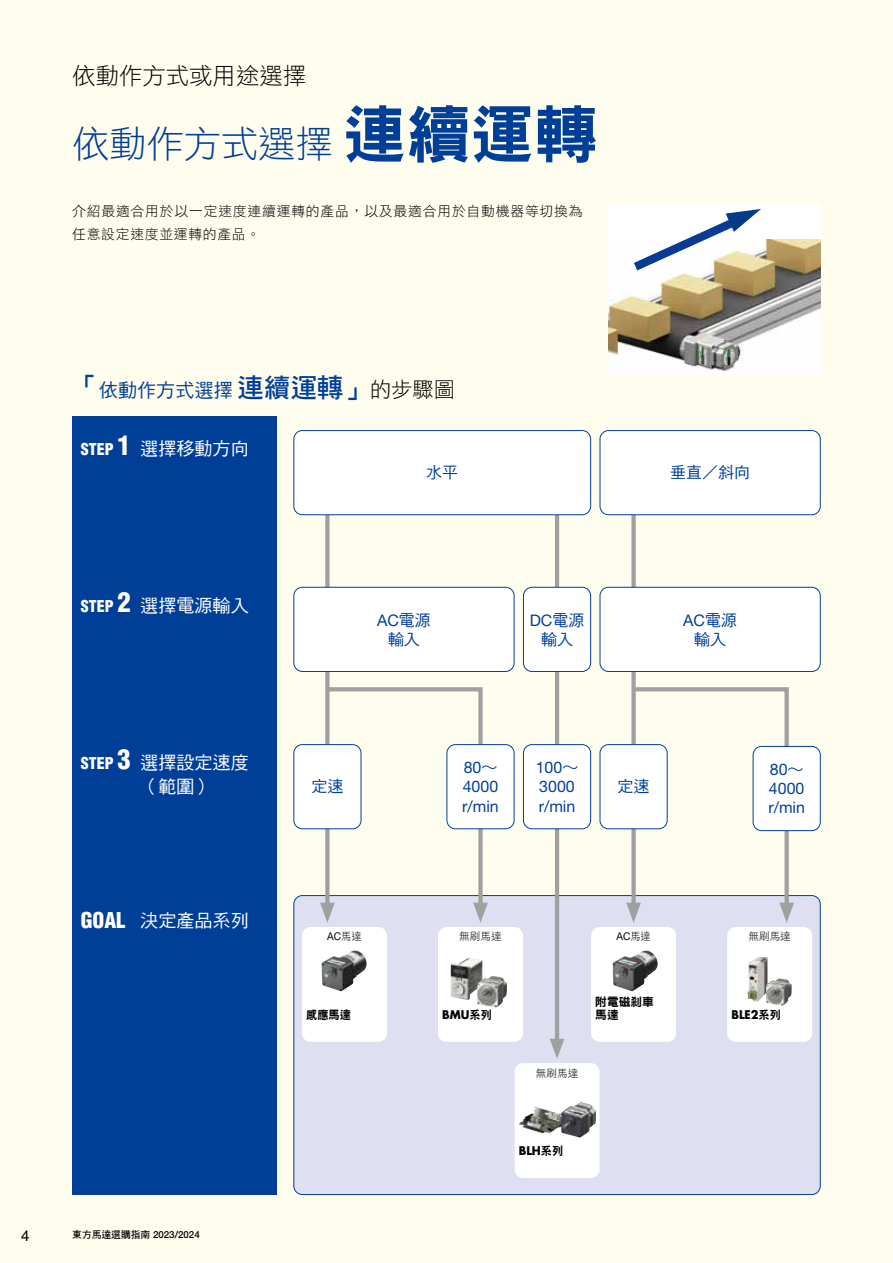
<style>
.page{position:relative;width:893px;height:1263px;background:#fffeee}
.page>*{position:absolute;margin:0;border:0;box-sizing:border-box;transform-origin:0 0}
.t1{font:37.2px "DF Hei Std W3";color:#003f98}
.t2{font:23.4px "DF Hei Std W3";color:#000}
.t3{font:19.2px "DF Hei Std W5";color:#003f98}
.t4{font:18px/23.4px "DF Hei Std W5";color:#fff}
.t5{font:15.9px/19.2px "Helvetica Neue LT Std";color:#003f98;text-align:justify}
.t6{font:15.9px "DF Hei Std W5";color:#003f98}
.t7{font:15px "Helvetica LT Std";color:#000}
.t8{font:13.8px/23.4px "DF Hei Std W3";letter-spacing:.055em;color:#000}
.t9{font:700 11.7px "Futura Std";color:#000;scale:.96 1}
.t10{font:11.7px/12.8px "DF Hei Std W9";color:#000}
.t11{font:11.7px "DF Hei Std W9";color:#000;scale:.96 1}
.t12{font:10.65px "DF Hei Std W3";color:#000}
.t13{font:10.65px "Helvetica Neue LT Std";color:#000;scale:.96 1}
.t14{font:500 9.75px "Helvetica Neue LT Std";color:#000}
.s1{font-family:"DF Hei Std W9";font-size:63.75px}
.s2{font-family:"DF Hei Std W7";font-size:26.55px}
.s3{font-family:"DF Hei Std W3";font-size:21.3px;color:#000}
.s4{font-family:"Helvetica LT Std";font-weight:900;font-stretch:condensed;font-size:15.9px}
.s5{font-family:"Helvetica LT Std";font-weight:900;font-stretch:condensed;font-size:26.55px}
.s6{font-family:"Helvetica LT Std";font-weight:900;font-stretch:condensed;font-size:21.3px}
.s7{font-family:"DF Hei Std W7";font-weight:400}
.s8{font-family:"DF Hei Std W5"}
.s9{font-family:"DF Hei Std W3"}
.s10{font-family:"DF Hei Std W9";font-weight:400}
</style>
<div class="page">
<div style="left:294px;top:895px;width:526px;height:299px;background:#dedff0;border-radius:9px"></div>
<div style="left:72px;top:417px;width:204px;height:778px;background:#003f98"></div>
<div style="left:325px;top:514px;width:5px;height:396px;background:#9fa0a0"></div>
<svg style="left:320px;top:685px;width:168px;height:238px"></svg>
<hr style="left:555px;top:514px;width:4px;height:533px;background:#9fa0a0">
<svg style="left:550px;top:1039px;width:14px;height:20px"></svg>
<div style="left:631px;top:514px;width:5px;height:396px;background:#9fa0a0"></div>
<svg style="left:626px;top:685px;width:168px;height:238px"></svg>
<div style="left:294px;top:431px;width:297px;height:84px;background:#fff;border-radius:9px"></div>
<div style="left:293px;top:430px;width:298px;height:85px;border:1px solid #003f98;border-radius:9px"></div>
<div style="left:294px;top:587px;width:220px;height:84px;background:#fff;border-radius:9px"></div>
<div style="left:293px;top:587px;width:221px;height:85px;border:1px solid #003f98;border-radius:9px"></div>
<div style="left:294px;top:745px;width:67px;height:84px;background:#fff;border-radius:9px"></div>
<div style="left:293px;top:744px;width:68px;height:85px;border:1px solid #003f98;border-radius:9px"></div>
<div style="left:302px;top:927px;width:85px;height:115px;background:#fff;border-radius:9px"></div>
<div style="left:438px;top:927px;width:85px;height:115px;background:#fff;border-radius:9px"></div>
<div style="left:591px;top:927px;width:85px;height:115px;background:#fff;border-radius:9px"></div>
<div style="left:727px;top:927px;width:85px;height:115px;background:#fff;border-radius:9px"></div>
<div style="left:514px;top:1063px;width:86px;height:115px;background:#fff;border-radius:9px"></div>
<div style="left:447px;top:745px;width:67px;height:84px;background:#fff;border-radius:9px"></div>
<div style="left:446px;top:744px;width:68px;height:85px;border:1px solid #003f98;border-radius:9px"></div>
<div style="left:523px;top:587px;width:68px;height:84px;background:#fff;border-radius:9px"></div>
<div style="left:523px;top:587px;width:68px;height:85px;border:1px solid #003f98;border-radius:9px"></div>
<div style="left:523px;top:745px;width:68px;height:84px;background:#fff;border-radius:9px"></div>
<div style="left:523px;top:744px;width:68px;height:85px;border:1px solid #003f98;border-radius:9px"></div>
<div style="left:600px;top:431px;width:220px;height:84px;background:#fff;border-radius:9px"></div>
<div style="left:600px;top:430px;width:221px;height:85px;border:1px solid #003f98;border-radius:9px"></div>
<div style="left:600px;top:587px;width:220px;height:84px;background:#fff;border-radius:9px"></div>
<div style="left:600px;top:587px;width:221px;height:85px;border:1px solid #003f98;border-radius:9px"></div>
<div style="left:600px;top:745px;width:67px;height:84px;background:#fff;border-radius:9px"></div>
<div style="left:600px;top:744px;width:68px;height:85px;border:1px solid #003f98;border-radius:9px"></div>
<div style="left:753px;top:746px;width:67px;height:85px;background:#fff;border-radius:9px"></div>
<div style="left:753px;top:746px;width:68px;height:85px;border:1px solid #003f98;border-radius:9px"></div>
<svg style="left:608px;top:204px;width:213px;height:170px"></svg>
<img style="left:321px;top:950px;width:46px;height:41px">
<img style="left:612px;top:950px;width:46px;height:41px">
<img style="left:451px;top:958px;width:31px;height:42px">
<img style="left:477px;top:976px;width:30px;height:31px">
<img style="left:519px;top:1107px;width:43px;height:26px">
<img style="left:748px;top:957px;width:20px;height:45px">
<img style="left:766px;top:978px;width:26px;height:28px">
<h2 class="t2" style="left:72px;top:63px;width:235px">依動作方式或用途選擇</h2>
<h1 class="t1" style="left:72px;top:123px;width:527px">依動作方式選擇<span class="s1">連續運轉</span></h1>
<p class="t8" style="left:72px;top:199px;width:512px">介紹最適合用於以一定速度連續運轉的產品，以及最適合用於自動機器等切換為任意設定速度並運轉的產品。</p>
<p class="t3" style="left:72px;top:380px;width:384px"><span class="s2">「</span>依動作方式選擇<span class="s2">連續運轉」</span><span class="s3">的步驟圖</span></p>
<p class="t4" style="left:81px;top:436px;width:169px"><span class="s4">STEP</span> <span class="s5">1</span> 選擇移動方向</p>
<p class="t4" style="left:81px;top:593px;width:169px"><span class="s4">STEP</span> <span class="s5">2</span> 選擇電源輸入</p>
<p class="t4" style="left:140px;top:751px;width:110px;text-indent:-60px"><span class="s4">STEP</span> <span class="s5">3</span> 選擇設定速度（範圍）</p>
<p class="t4" style="left:81px;top:908px;width:169px"><span class="s6">GOAL</span> 決定產品系列</p>
<p class="t7" style="left:21px;top:1227px;width:10px">4</p>
<p class="t14" style="left:72px;top:1229px;width:129px"><span class="s7">東方馬達選購指南</span> 2023/2024</p>
<p class="t6" style="left:426px;top:464px;width:33px">水平</p>
<p class="t6" style="left:670px;top:464px;width:81px">垂直／斜向</p>
<p class="t5" style="left:377px;top:610px;width:55px">AC<span class="s8">電源</span></p>
<p class="t6" style="left:388px;top:630px;width:33px">輸入</p>
<p class="t5" style="left:530px;top:610px;width:56px">DC<span class="s8">電源</span></p>
<p class="t6" style="left:541px;top:630px;width:33px">輸入</p>
<p class="t5" style="left:683px;top:610px;width:55px">AC<span class="s8">電源</span></p>
<p class="t6" style="left:694px;top:630px;width:33px">輸入</p>
<p class="t6" style="left:311px;top:778px;width:33px">定速</p>
<p class="t5" style="left:462px;top:758px;width:38px">80<span class="s8">∼ </span>4000 r/min</p>
<p class="t5" style="left:536px;top:758px;width:44px;text-align:left">100<span class="s8">∼<br></span>3000 r/min</p>
<p class="t6" style="left:618px;top:778px;width:33px">定速</p>
<p class="t5" style="left:768px;top:760px;width:38px">80<span class="s8">∼ </span>4000 r/min</p>
<p class="t13" style="left:327px;top:930px;width:37px">AC<span class="s9">馬達</span></p>
<p class="t11" style="left:306px;top:1008px;width:48px">感應馬達</p>
<p class="t12" style="left:459px;top:931px;width:44px">無刷馬達</p>
<p class="t13" style="left:616px;top:930px;width:37px">AC<span class="s9">馬達</span></p>
<p class="t12" style="left:748px;top:931px;width:44px">無刷馬達</p>
<p class="t9" style="left:442px;top:1006px;width:53px">BMU<span class="s10">系列</span></p>
<p class="t10" style="left:595px;top:995px;width:60px">附電磁剎車馬達</p>
<p class="t12" style="left:536px;top:1067px;width:44px">無刷馬達</p>
<p class="t9" style="left:519px;top:1142px;width:48px">BLH<span class="s10">系列</span></p>
<p class="t9" style="left:731px;top:1006px;width:53px">BLE2<span class="s10">系列</span></p>
</div>
